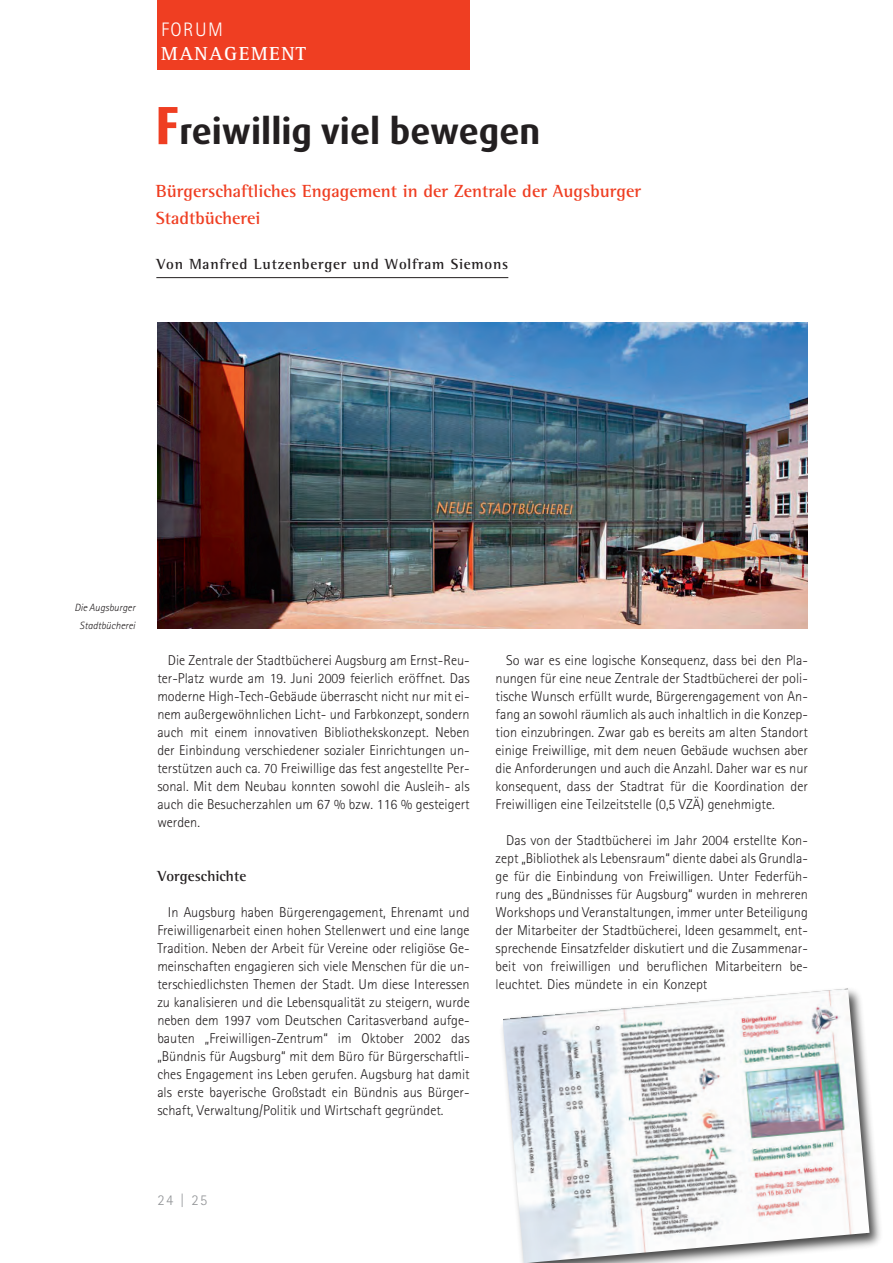
<style>
.page{position:relative;width:893px;height:1263px;background:#fff}
.page>*{position:absolute;margin:0;border:0;box-sizing:border-box;transform-origin:0 0}
.t1{font:700 36px "Dax Offc Pro";color:#231f20}
.t2{font:700 19.5px "Rotis Serif Std";letter-spacing:.075em;color:#fff}
.t3{font:300 19.5px "Rotis Sans Serif Std";letter-spacing:.075em;color:#fff}
.t4{font:700 18px/27px "Rotis Semi Serif Std";color:#ef3e22}
.t5{font:700 15px "Rotis Semi Serif Std";letter-spacing:.05em;color:#231f20}
.t6{font:700 15px "Rotis Semi Serif Std";color:#231f20}
.t7{font:300 15px "Rotis Sans Serif Std";color:#939598}
.t8{font:300 14.25px/18px "Rotis Sans Serif Std";color:#231f20;text-align:justify}
.t9{font:italic 300 10.5px/18px "Rotis Sans Serif Std";color:#231f20;text-align:center}
.s1{font-size:54px;color:#ef3e22}
</style>
<div class="page">
<hr style="left:156px;top:277px;width:352px;height:1px;background:#231f20">
<div style="left:157px;top:0;width:313px;height:69px;background:#ef3e22"></div>
<img style="left:157px;top:323px;width:651px;height:305px">
<img style="left:502px;top:988px;width:378px;height:258px">
<img style="left:503px;top:989px;width:366px;height:274px">
<h2 class="t3" style="left:161px;top:23px;width:63px">FORUM</h2>
<h2 class="t2" style="left:161px;top:47px;width:146px">MANAGEMENT</h2>
<h1 class="t1" style="left:155px;top:108px;width:387px"><span class="s1">F</span>reiwillig viel bewegen</h1>
<p class="t4" style="left:156px;top:179px;width:487px">Bürgerschaftliches Engagement in der Zentrale der Augsburger<br>Stadtbücherei</p>
<p class="t5" style="left:156px;top:259px;width:353px">Von Manfred Lutzenberger und Wolfram Siemons</p>
<p class="t9" style="left:74px;top:600px;width:62px">Die Augsburger<br>Stadtbücherei</p>
<p class="t8" style="left:157px;top:653px;width:314px;text-indent:11px">Die Zentrale der Stadtbücherei Augsburg am Ernst-Reu&shy;ter-Platz wurde am 19. Juni 2009 feierlich eröffnet. Das moderne High-Tech-Gebäude überrascht nicht nur mit ei&shy;nem außergewöhnlichen Licht- und Farbkonzept, sondern auch mit einem innovativen Bibliothekskonzept. Neben der Einbindung verschiedener sozialer Einrichtungen un&shy;terstützen auch ca. 70 Freiwillige das fest angestellte Per&shy;sonal. Mit dem Neubau konnten sowohl die Ausleih- als auch die Besucherzahlen um 67 % bzw. 116 % gesteigert werden.</p>
<p class="t6" style="left:157px;top:871px;width:90px">Vorgeschichte</p>
<p class="t8" style="left:157px;top:905px;width:314px;text-indent:11px">In Augsburg haben Bürgerengagement, Ehrenamt und Freiwilligenarbeit einen hohen Stellenwert und eine lange Tradition. Neben der Arbeit für Vereine oder religiöse Ge&shy;meinschaften engagieren sich viele Menschen für die un&shy;terschiedlichsten Themen der Stadt. Um diese Interessen zu kanalisieren und die Lebensqualität zu steigern, wurde neben dem 1997 vom Deutschen Caritasverband aufge&shy;bauten „Freiwilligen-Zentrum“ im Oktober 2002 das „Bündnis für Augsburg“ mit dem Büro für Bürgerschaftli&shy;ches Engagement ins Leben gerufen. Augsburg hat damit als erste bayerische Großstadt ein Bündnis aus Bürger&shy;schaft, Verwaltung/Politik und Wirtschaft gegründet.</p>
<p class="t8" style="left:496px;top:653px;width:314px;text-indent:11px">So war es eine logische Konsequenz, dass bei den Pla&shy;nungen für eine neue Zentrale der Stadtbücherei der poli&shy;tische Wunsch erfüllt wurde, Bürgerengagement von An&shy;fang an sowohl räumlich als auch inhaltlich in die Konzep&shy;tion einzubringen. Zwar gab es bereits am alten Standort einige Freiwillige, mit dem neuen Gebäude wuchsen aber die Anforderungen und auch die Anzahl. Daher war es nur konsequent, dass der Stadtrat für die Koordination der Freiwilligen eine Teilzeitstelle (0,5 VZÄ) genehmigte.</p>
<p class="t8" style="left:496px;top:833px;width:314px;text-indent:11px">Das von der Stadtbücherei im Jahr 2004 erstellte Kon&shy;zept „Bibliothek als Lebensraum“ diente dabei als Grundla&shy;ge für die Einbindung von Freiwilligen. Unter Federfüh&shy;rung des „Bündnisses für Augsburg“ wurden in mehreren Workshops und Veranstaltungen, immer unter Beteiligung der Mitarbeiter der Stadtbücherei, Ideen gesammelt, ent&shy;sprechende Einsatzfelder diskutiert und die Zusammenar&shy;beit von freiwilligen und beruflichen Mitarbeitern be&shy;leuchtet. Dies mündete in ein Konzept</p>
<p class="t7" style="left:157px;top:1195px;width:52px">24 | 25</p>
</div>
